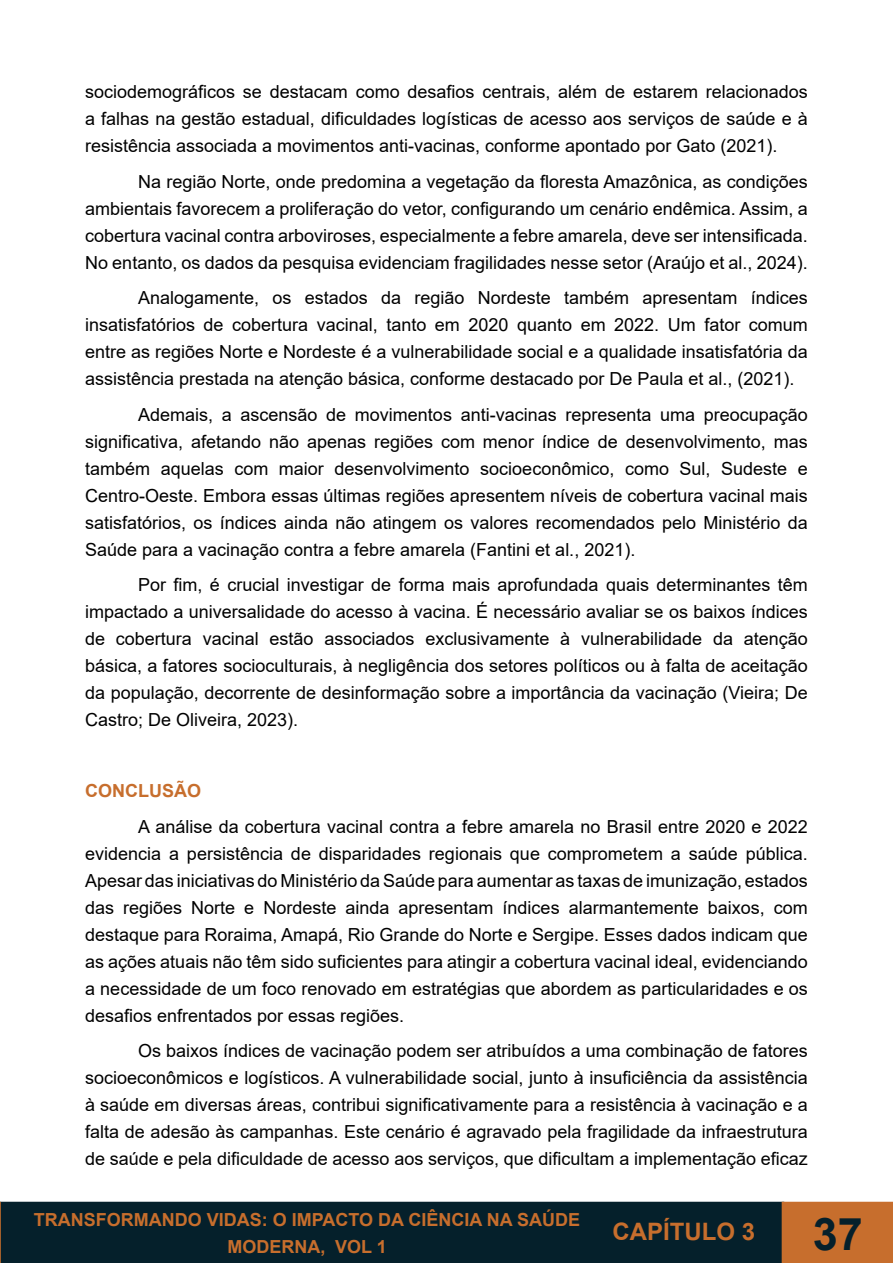
<style>
.page{position:relative;width:893px;height:1263px;background:#fff}
.page>*{position:absolute;margin:0;border:0;box-sizing:border-box;transform-origin:0 0}
.t1{font:700 45px "Arial";color:#05202b}
.t2{font:700 24px "Arial";color:#c76e2d}
.t3{font:18px/27px "Arial";color:#000;text-align:justify}
.t4{font:700 18px/27px "Arial";color:#c76e2d;text-align:center}
</style>
<div class="page">
<div style="left:1px;top:1202px;width:782px;height:60px;background:#05202b"></div>
<div style="left:0;top:1202px;width:784px;height:61px;border:2px solid #05202b"></div>
<svg style="left:0;top:1202px;width:1px;height:61px"></svg>
<div style="left:782px;top:1202px;width:111px;height:61px;background:#c76e2d"></div>
<p class="t3" style="left:85px;top:78px;width:724px">sociodemográficos se destacam como desafios centrais, além de estarem relacionados a falhas na gestão estadual, dificuldades logísticas de acesso aos serviços de saúde e à resistência associada a movimentos anti-vacinas, conforme apontado por Gato (2021).</p>
<p class="t3" style="left:85px;top:168px;width:724px;text-indent:53px">Na região Norte, onde predomina a vegetação da floresta Amazônica, as condições ambientais favorecem a proliferação do vetor, configurando um cenário endêmica. Assim, a cobertura vacinal contra arboviroses, especialmente a febre amarela, deve ser intensificada.<br>No entanto, os dados da pesquisa evidenciam fragilidades nesse setor (Araújo et al., 2024).</p>
<p class="t3" style="left:85px;top:284px;width:724px;text-indent:53px">Analogamente, os estados da região Nordeste também apresentam índices insatisfatórios de cobertura vacinal, tanto em 2020 quanto em 2022. Um fator comum entre as regiões Norte e Nordeste é a vulnerabilidade social e a qualidade insatisfatória da assistência prestada na atenção básica, conforme destacado por De Paula et al., (2021).</p>
<p class="t3" style="left:85px;top:401px;width:724px;text-indent:53px">Ademais, a ascensão de movimentos anti-vacinas representa uma preocupação significativa, afetando não apenas regiões com menor índice de desenvolvimento, mas também aquelas com maior desenvolvimento socioeconômico, como Sul, Sudeste e Centro-Oeste. Embora essas últimas regiões apresentem níveis de cobertura vacinal mais satisfatórios, os índices ainda não atingem os valores recomendados pelo Ministério da Saúde para a vacinação contra a febre amarela (Fantini et al., 2021).</p>
<p class="t3" style="left:85px;top:571px;width:724px;text-indent:53px">Por fim, é crucial investigar de forma mais aprofundada quais determinantes têm impactado a universalidade do acesso à vacina. É necessário avaliar se os baixos índices de cobertura vacinal estão associados exclusivamente à vulnerabilidade da atenção básica, a fatores socioculturais, à negligência dos setores políticos ou à falta de aceitação da população, decorrente de desinformação sobre a importância da vacinação (Vieira; De Castro; De Oliveira, 2023).</p>
<p class="t4" style="left:85px;top:778px;width:117px">CONCLUSÃO</p>
<p class="t3" style="left:85px;top:813px;width:724px;text-indent:53px">A análise da cobertura vacinal contra a febre amarela no Brasil entre 2020 e 2022 evidencia a persistência de disparidades regionais que comprometem a saúde pública.<br>Apesar das iniciativas do Ministério da Saúde para aumentar as taxas de imunização, estados das regiões Norte e Nordeste ainda apresentam índices alarmantemente baixos, com destaque para Roraima, Amapá, Rio Grande do Norte e Sergipe. Esses dados indicam que as ações atuais não têm sido suficientes para atingir a cobertura vacinal ideal, evidenciando a necessidade de um foco renovado em estratégias que abordem as particularidades e os desafios enfrentados por essas regiões.</p>
<p class="t3" style="left:85px;top:1037px;width:724px;text-indent:53px">Os baixos índices de vacinação podem ser atribuídos a uma combinação de fatores socioeconômicos e logísticos. A vulnerabilidade social, junto à insuficiência da assistência à saúde em diversas áreas, contribui significativamente para a resistência à vacinação e a falta de adesão às campanhas. Este cenário é agravado pela fragilidade da infraestrutura de saúde e pela dificuldade de acesso aos serviços, que dificultam a implementação eficaz</p>
<p class="t4" style="left:34px;top:1206px;width:548px">TRANSFORMANDO VIDAS: O IMPACTO DA CIÊNCIA NA SAÚDE<br>MODERNA, VOL 1</p>
<h2 class="t2" style="left:612px;top:1215px;width:144px">CAPÍTULO 3</h2>
<h1 class="t1" style="left:813px;top:1202px;width:52px">37</h1>
</div>
